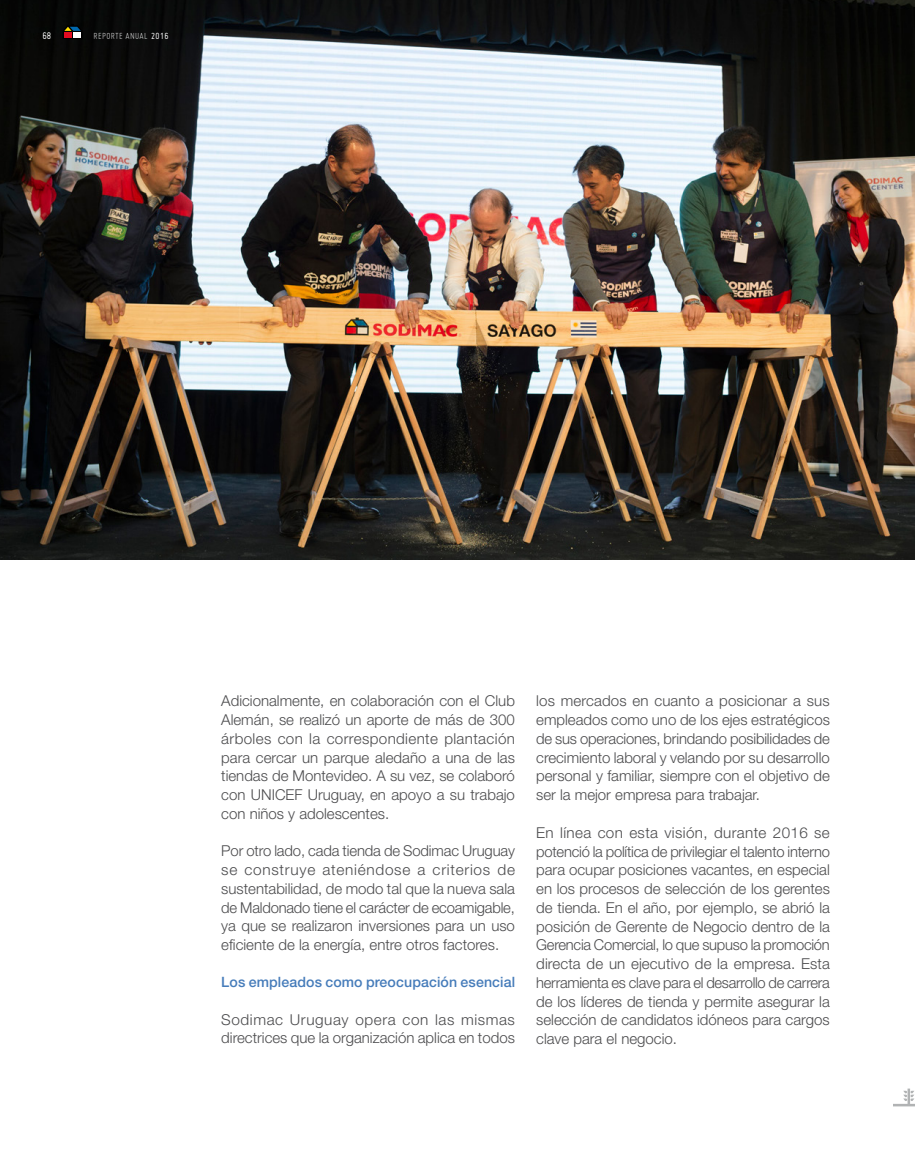
<style>
.page{position:relative;width:915px;height:1170px;background:#fff}
.page>*{position:absolute;margin:0;border:0;box-sizing:border-box;transform-origin:0 0}
.t1{font:300 15px/18.8px "Helvetica Neue LT Std";color:#4b4b4d;text-align:justify}
.t2{font:500 14.25px "Helvetica Neue LT Std";letter-spacing:.01em;color:#467cba}
.t3{font:10.5px "Miso";color:#fff}
.t4{font:300 9.75px "Miso";letter-spacing:.04em;color:#fff}
.s1{font-weight:400}
</style>
<div class="page">
<img style="left:0;top:0;width:914px;height:559px">
<svg style="left:63px;top:24px;width:19px;height:15px"></svg>
<svg style="left:903px;top:1088px;width:11px;height:15px"></svg>
<hr style="left:893px;top:1103px;width:21px;height:3px;background:#b1b3b4">
<p class="t3" style="left:43px;top:30px;width:10px">68</p>
<p class="t4" style="left:94px;top:30px;width:76px">REPORTE ANUAL <span class="s1">2016</span></p>
<p class="t1" style="left:221px;top:691px;width:295px">Adicionalmente, en colaboración con el Club Alemán, se realizó un aporte de más de 300 árboles con la correspondiente plantación para cercar un parque aledaño a una de las tiendas de Montevideo. A su vez, se colaboró con UNICEF Uruguay, en apoyo a su trabajo con niños y adolescentes.</p>
<p class="t1" style="left:221px;top:841px;width:295px">Por otro lado, cada tienda de Sodimac Uruguay se construye ateniéndose a criterios de sustentabilidad, de modo tal que la nueva sala de Maldonado tiene el carácter de ecoamigable, ya que se realizaron inversiones para un uso eficiente de la energía, entre otros factores.</p>
<p class="t2" style="left:221px;top:973px;width:295px">Los empleados como preocupación esencial</p>
<p class="t1" style="left:221px;top:1009px;width:295px">Sodimac Uruguay opera con las mismas directrices que la organización aplica en todos</p>
<p class="t1" style="left:536px;top:691px;width:295px">los mercados en cuanto a posicionar a sus empleados como uno de los ejes estratégicos de sus operaciones, brindando posibilidades de crecimiento laboral y velando por su desarrollo personal y familiar, siempre con el objetivo de ser la mejor empresa para trabajar.</p>
<p class="t1" style="left:536px;top:822px;width:295px">En línea con esta visión, durante 2016 se potenció la política de privilegiar el talento interno para ocupar posiciones vacantes, en especial en los procesos de selección de los gerentes de tienda. En el año, por ejemplo, se abrió la posición de Gerente de Negocio dentro de la Gerencia Comercial, lo que supuso la promoción directa de un ejecutivo de la empresa. Esta herramienta es clave para el desarrollo de carrera de los líderes de tienda y permite asegurar la selección de candidatos idóneos para cargos clave para el negocio.</p>
</div>
